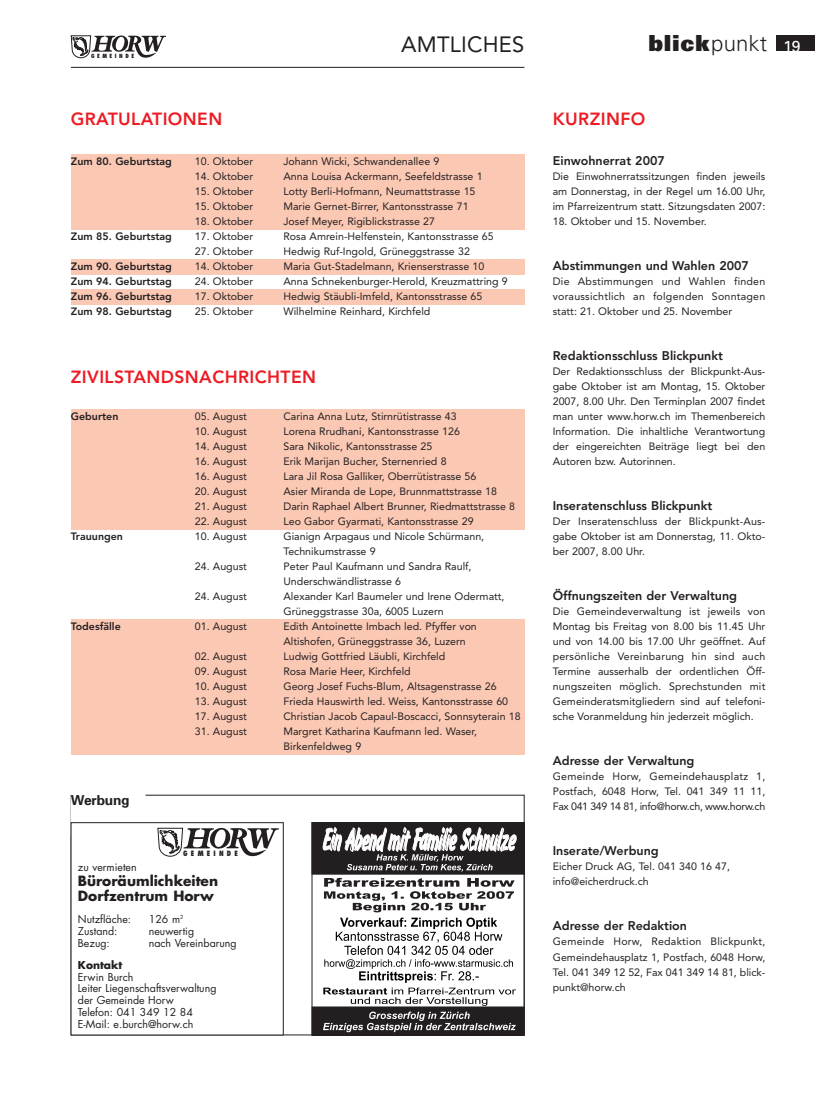
<style>
.page{position:relative;width:815px;height:1099px;background:#fff}
.page>*{position:absolute;margin:0;border:0;box-sizing:border-box;transform-origin:0 0}
.t1{font:900 22.12px "Univers";letter-spacing:.05em;color:#231f20}
.t2{font:22px "Avenir";letter-spacing:.01em;color:#231f20}
.t3{font:800 17.5px "Avenir";letter-spacing:.025em;color:#ed1c24}
.t4{font:700 13.75px/15px "Futura";color:#231f20}
.t5{font:700 13.75px "Univers";letter-spacing:-.015em;color:#231f20}
.t6{font:800 12.5px "Avenir";color:#231f20}
.t7{font:10.62px/15px "Avenir";color:#231f20;text-align:justify}
.t8{font:10.62px/11.9px "Futura";color:#231f20}
.t9{font:800 10.62px "Avenir";color:#231f20}
.t10{font:700 10.62px "Futura";color:#231f20}
.t11{font:800 condensed 7.12px "Futura";letter-spacing:.45em;color:#231f20}
.t12{font:800 condensed 5.62px "Futura";letter-spacing:.45em;color:#231f20}
.s1{font-weight:300}
.s2{font-weight:400;font-size:15.88px;color:#fff}
</style>
<div class="page">
<svg style="left:71px;top:35px;width:94px;height:24px"></svg>
<hr style="left:71px;top:67px;width:453px;height:1px;background:#231f20">
<div style="left:776px;top:35px;width:39px;height:16px;background:#231f20"></div>
<svg style="left:157px;top:827px;width:122px;height:30px"></svg>
<div style="left:71px;top:154px;width:453px;height:75px;background:#fbc8b4"></div>
<div style="left:71px;top:259px;width:453px;height:15px;background:#fbc8b4"></div>
<div style="left:71px;top:289px;width:453px;height:15px;background:#fbc8b4"></div>
<div style="left:71px;top:409px;width:453px;height:120px;background:#fbc8b4"></div>
<div style="left:71px;top:619px;width:453px;height:135px;background:#fbc8b4"></div>
<div style="left:312px;top:1006px;width:212px;height:29px;background:#231f20"></div>
<div style="left:312px;top:1006px;width:212px;height:29px;border:1px solid #231f20"></div>
<div style="left:312px;top:822px;width:212px;height:52px;background:#231f20"></div>
<div style="left:312px;top:822px;width:212px;height:213px;border:1px solid #231f20"></div>
<svg style="left:323px;top:877px;width:193px;height:128px"></svg>
<svg style="left:323px;top:827px;width:193px;height:44px"></svg>
<svg style="left:323px;top:1011px;width:193px;height:21px"></svg>
<p class="t12" style="left:91px;top:52px;width:45px">GEMEINDE</p>
<h2 class="t2" style="left:401px;top:34px;width:125px">AMTLICHES</h2>
<h1 class="t1" style="left:648px;top:29px;width:154px">blick<span class="s1">punkt</span> <span class="s2">19</span></h1>
<h3 class="t3" style="left:71px;top:110px;width:153px">GRATULATIONEN</h3>
<p class="t9" style="left:71px;top:156px;width:103px">Zum 80. Geburtstag</p>
<p class="t7" style="left:195px;top:154px;width:60px">10. Oktober</p>
<p class="t7" style="left:283px;top:154px;width:157px">Johann Wicki, Schwandenallee 9</p>
<p class="t7" style="left:195px;top:169px;width:60px">14. Oktober</p>
<p class="t7" style="left:283px;top:169px;width:201px">Anna Louisa Ackermann, Seefeldstrasse 1</p>
<p class="t7" style="left:195px;top:184px;width:60px">15. Oktober</p>
<p class="t7" style="left:283px;top:184px;width:193px">Lotty Berli-Hofmann, Neumattstrasse 15</p>
<p class="t7" style="left:195px;top:199px;width:60px">15. Oktober</p>
<p class="t7" style="left:283px;top:199px;width:187px">Marie Gernet-Birrer, Kantonsstrasse 71</p>
<p class="t7" style="left:195px;top:214px;width:60px">18. Oktober</p>
<p class="t7" style="left:283px;top:214px;width:153px">Josef Meyer, Rigiblickstrasse 27</p>
<p class="t9" style="left:71px;top:231px;width:103px">Zum 85. Geburtstag</p>
<p class="t7" style="left:195px;top:229px;width:60px">17. Oktober</p>
<p class="t7" style="left:283px;top:229px;width:212px">Rosa Amrein-Helfenstein, Kantonsstrasse 65</p>
<p class="t7" style="left:195px;top:244px;width:60px">27. Oktober</p>
<p class="t7" style="left:283px;top:244px;width:188px">Hedwig Ruf-Ingold, Grüneggstrasse 32</p>
<p class="t9" style="left:71px;top:261px;width:103px">Zum 90. Geburtstag</p>
<p class="t7" style="left:195px;top:259px;width:60px">14. Oktober</p>
<p class="t7" style="left:283px;top:259px;width:202px">Maria Gut-Stadelmann, Krienserstrasse 10</p>
<p class="t9" style="left:71px;top:276px;width:103px">Zum 94. Geburtstag</p>
<p class="t7" style="left:195px;top:274px;width:60px">24. Oktober</p>
<p class="t7" style="left:283px;top:274px;width:226px">Anna Schnekenburger-Herold, Kreuzmattring 9</p>
<p class="t9" style="left:71px;top:291px;width:103px">Zum 96. Geburtstag</p>
<p class="t7" style="left:195px;top:289px;width:60px">17. Oktober</p>
<p class="t7" style="left:283px;top:289px;width:200px">Hedwig Stäubli-Imfeld, Kantonsstrasse 65</p>
<p class="t9" style="left:71px;top:306px;width:103px">Zum 98. Geburtstag</p>
<p class="t7" style="left:195px;top:304px;width:60px">25. Oktober</p>
<p class="t7" style="left:283px;top:304px;width:148px">Wilhelmine Reinhard, Kirchfeld</p>
<h3 class="t3" style="left:71px;top:368px;width:247px">ZIVILSTANDSNACHRICHTEN</h3>
<p class="t9" style="left:71px;top:411px;width:49px">Geburten</p>
<p class="t7" style="left:195px;top:409px;width:54px">05. August</p>
<p class="t7" style="left:283px;top:409px;width:175px">Carina Anna Lutz, Stirnrütistrasse 43</p>
<p class="t7" style="left:195px;top:424px;width:54px">10. August</p>
<p class="t7" style="left:283px;top:424px;width:178px">Lorena Rrudhani, Kantonsstrasse 126</p>
<p class="t7" style="left:195px;top:439px;width:54px">14. August</p>
<p class="t7" style="left:283px;top:439px;width:150px">Sara Nikolic, Kantonsstrasse 25</p>
<p class="t7" style="left:195px;top:454px;width:54px">16. August</p>
<p class="t7" style="left:283px;top:454px;width:165px">Erik Marijan Bucher, Sternenried 8</p>
<p class="t7" style="left:195px;top:469px;width:54px">16. August</p>
<p class="t7" style="left:283px;top:469px;width:194px">Lara Jil Rosa Galliker, Oberrütistrasse 56</p>
<p class="t7" style="left:195px;top:484px;width:54px">20. August</p>
<p class="t7" style="left:283px;top:484px;width:215px">Asier Miranda de Lope, Brunnmattstrasse 18</p>
<p class="t7" style="left:195px;top:499px;width:54px">21. August</p>
<p class="t7" style="left:283px;top:499px;width:233px">Darin Raphael Albert Brunner, Riedmattstrasse 8</p>
<p class="t7" style="left:195px;top:514px;width:54px">22. August</p>
<p class="t7" style="left:283px;top:514px;width:192px">Leo Gabor Gyarmati, Kantonsstrasse 29</p>
<p class="t9" style="left:71px;top:531px;width:54px">Trauungen</p>
<p class="t7" style="left:195px;top:529px;width:54px">10. August</p>
<p class="t7" style="left:283px;top:529px;width:202px">Gianign Arpagaus und Nicole Schürmann,<br>Technikumstrasse 9</p>
<p class="t7" style="left:195px;top:559px;width:54px">24. August</p>
<p class="t7" style="left:283px;top:559px;width:190px">Peter Paul Kaufmann und Sandra Raulf,<br>Underschwändlistrasse 6</p>
<p class="t7" style="left:195px;top:589px;width:54px">24. August</p>
<p class="t7" style="left:283px;top:589px;width:223px">Alexander Karl Baumeler und Irene Odermatt,<br>Grüneggstrasse 30a, 6005 Luzern</p>
<p class="t9" style="left:71px;top:621px;width:51px">Todesfälle</p>
<p class="t7" style="left:195px;top:619px;width:54px">01. August</p>
<p class="t7" style="left:283px;top:619px;width:195px">Edith Antoinette Imbach led. Pfyffer von<br>Altishofen, Grüneggstrasse 36, Luzern</p>
<p class="t7" style="left:195px;top:649px;width:54px">02. August</p>
<p class="t7" style="left:283px;top:649px;width:163px">Ludwig Gottfried Läubli, Kirchfeld</p>
<p class="t7" style="left:195px;top:664px;width:54px">09. August</p>
<p class="t7" style="left:283px;top:664px;width:129px">Rosa Marie Heer, Kirchfeld</p>
<p class="t7" style="left:195px;top:679px;width:54px">10. August</p>
<p class="t7" style="left:283px;top:679px;width:215px">Georg Josef Fuchs-Blum, Altsagenstrasse 26</p>
<p class="t7" style="left:195px;top:694px;width:54px">13. August</p>
<p class="t7" style="left:283px;top:694px;width:226px">Frieda Hauswirth led. Weiss, Kantonsstrasse 60</p>
<p class="t7" style="left:195px;top:709px;width:54px">17. August</p>
<p class="t7" style="left:283px;top:709px;width:239px">Christian Jacob Capaul-Boscacci, Sonnsyterain 18</p>
<p class="t7" style="left:195px;top:724px;width:54px">31. August</p>
<p class="t7" style="left:283px;top:724px;width:195px">Margret Katharina Kaufmann led. Waser,<br>Birkenfeldweg 9</p>
<p class="t5" style="left:71px;top:795px;width:60px">Werbung</p>
<p class="t11" style="left:183px;top:848px;width:56px">GEMEINDE</p>
<p class="t8" style="left:78px;top:861px;width:60px">zu vermieten</p>
<p class="t4" style="left:78px;top:873px;width:142px">Büroräumlichkeiten<br>Dorfzentrum Horw</p>
<p class="t8" style="left:78px;top:913px;width:55px">Nutzfläche:</p>
<p class="t8" style="left:149px;top:913px;width:36px">126 m<sup>2</sup></p>
<p class="t8" style="left:78px;top:925px;width:41px">Zustand:</p>
<p class="t8" style="left:149px;top:925px;width:47px">neuwertig</p>
<p class="t8" style="left:78px;top:937px;width:33px">Bezug:</p>
<p class="t8" style="left:149px;top:937px;width:89px">nach Vereinbarung</p>
<p class="t10" style="left:78px;top:958px;width:46px">Kontakt</p>
<p class="t8" style="left:78px;top:970px;width:140px">Erwin Burch<br>Leiter Liegenschaftsverwaltung der Gemeinde Horw<br>Telefon: 041 349 12 84<br>E-Mail: e.burch@horw.ch</p>
<h3 class="t3" style="left:553px;top:110px;width:94px">KURZINFO</h3>
<p class="t6" style="left:553px;top:155px;width:114px">Einwohnerrat 2007</p>
<p class="t7" style="left:553px;top:169px;width:214px">Die Einwohnerratssitzungen finden jeweils am Donnerstag, in der Regel um 16.00 Uhr, im Pfarreizentrum statt. Sitzungsdaten 2007:</p>
<p class="t7" style="left:553px;top:214px;width:155px">18. Oktober und 15. November.</p>
<p class="t6" style="left:553px;top:260px;width:198px">Abstimmungen und Wahlen 2007</p>
<p class="t7" style="left:553px;top:274px;width:214px">Die Abstimmungen und Wahlen finden voraussichtlich an folgenden Sonntagen statt: 21. Oktober und 25. November</p>
<p class="t6" style="left:553px;top:350px;width:172px">Redaktionsschluss Blickpunkt</p>
<p class="t7" style="left:553px;top:364px;width:214px">Der Redaktionsschluss der Blickpunkt-Aus - gabe Oktober ist am Montag, 15. Oktober 2007, 8.00 Uhr. Den Terminplan 2007 findet man unter www.horw.ch im Themenbereich Information. Die inhaltliche Verantwortung der eingereichten Beiträge liegt bei den Autoren bzw. Autorinnen.</p>
<p class="t6" style="left:553px;top:500px;width:161px">Inseratenschluss Blickpunkt</p>
<p class="t7" style="left:553px;top:514px;width:214px">Der Inseratenschluss der Blickpunkt-Aus - gabe Oktober ist am Donnerstag, 11. Okto - ber 2007, 8.00 Uhr.</p>
<p class="t6" style="left:553px;top:590px;width:186px">Öffnungszeiten der Verwaltung</p>
<p class="t7" style="left:553px;top:604px;width:214px">Die Gemeindeverwaltung ist jeweils von Montag bis Freitag von 8.00 bis 11.45 Uhr und von 14.00 bis 17.00 Uhr geöffnet. Auf persönliche Vereinbarung hin sind auch Termine ausserhalb der ordentlichen Öff&shy;nungszeiten möglich. Sprechstunden mit Gemeinderatsmitgliedern sind auf telefoni&shy;sche Voranmeldung hin jederzeit möglich.</p>
<p class="t6" style="left:553px;top:755px;width:143px">Adresse der Verwaltung</p>
<p class="t7" style="left:553px;top:769px;width:214px">Gemeinde Horw, Gemeindehausplatz 1, Postfach, 6048 Horw, Tel. 041 349 11 11, Fax 041 349 14 81, info@horw.ch, www.horw.ch</p>
<p class="t6" style="left:553px;top:845px;width:108px">Inserate/Werbung</p>
<p class="t7" style="left:553px;top:859px;width:179px">Eicher Druck AG, Tel. 041 340 16 47, info@eicherdruck.ch</p>
<p class="t6" style="left:553px;top:920px;width:136px">Adresse der Redaktion</p>
<p class="t7" style="left:553px;top:934px;width:214px">Gemeinde Horw, Redaktion Blickpunkt, Gemeindehausplatz 1, Postfach, 6048 Horw, Tel. 041 349 12 52, Fax 041 349 14 81, blick&shy;punkt@horw.ch</p>
</div>
